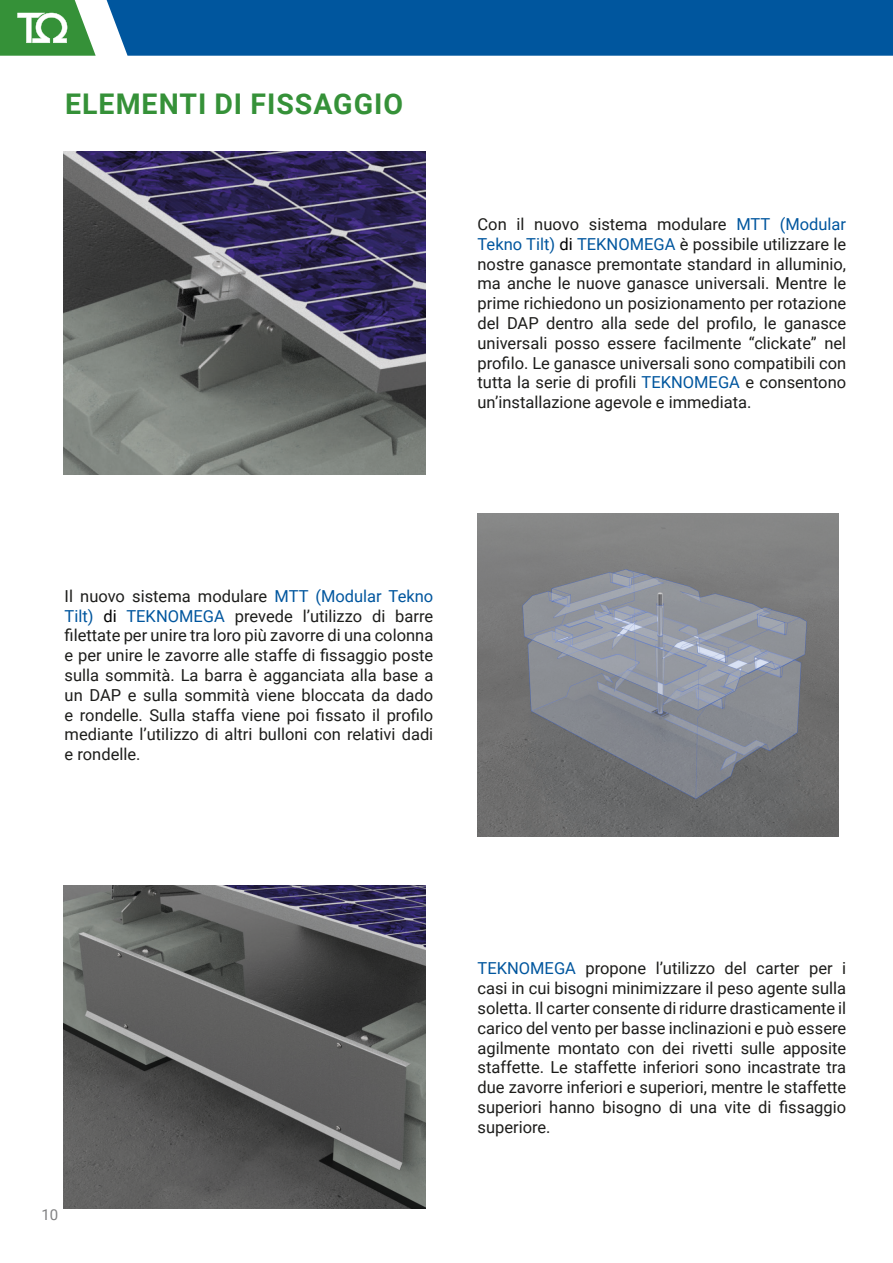
<style>
.page{position:relative;width:893px;height:1263px;background:#fff}
.page>*{position:absolute;margin:0;border:0;box-sizing:border-box;transform-origin:0 0}
.t1{font:700 28.5px "Roboto";letter-spacing:.035em;color:#359138}
.t2{font:16.5px/19.8px "Roboto";color:#1d1d1b;text-align:justify}
.t3{font:15px "Roboto";color:#818182}
.s1{color:#00569e}
.s2{color:#000}
</style>
<div class="page">
<div style="left:107px;top:0;width:786px;height:56px;background:#00569e"></div>
<img style="left:64px;top:151px;width:361px;height:323px">
<img style="left:64px;top:886px;width:361px;height:323px">
<img style="left:477px;top:513px;width:362px;height:323px">
<svg style="left:0;top:0;width:96px;height:56px"></svg>
<p class="t1" style="left:65px;top:84px;width:339px">ELEMENTI DI FISSAGGIO</p>
<p class="t2" style="left:477px;top:214px;width:370px">Con il nuovo sistema modulare <span class="s1">MTT (Modular Tekno Tilt)</span> <span class="s2">di</span> <span class="s1">TEKNOMEGA</span> è possibile utilizzare le nostre ganasce premontate standard in alluminio, ma anche le nuove ganasce universali. Mentre le prime richiedono un posizionamento per rotazione del DAP dentro alla sede del profilo, le ganasce universali posso essere facilmente “clickate” nel profilo. Le ganasce universali sono compatibili con tutta la serie di profili <span class="s1">TEKNOMEGA</span> e consentono un’installazione agevole e immediata.</p>
<p class="t2" style="left:65px;top:585px;width:370px">Il nuovo sistema modulare <span class="s1">MTT (Modular Tekno Tilt)</span> <span class="s2">di</span> <span class="s1">TEKNOMEGA</span> prevede l’utilizzo di barre filettate per unire tra loro più zavorre di una colonna e per unire le zavorre alle staffe di fissaggio poste sulla sommità. La barra è agganciata alla base a un DAP e sulla sommità viene bloccata da dado e rondelle. Sulla staffa viene poi fissato il profilo mediante l’utilizzo di altri bulloni con relativi dadi e rondelle.</p>
<p class="t3" style="left:41px;top:1204px;width:18px">10</p>
<p class="t2" style="left:477px;top:958px;width:370px"><span class="s1">TEKNOMEGA</span> propone l’utilizzo del carter per i casi in cui bisogni minimizzare il peso agente sulla soletta. Il carter consente di ridurre drasticamente il carico del vento per basse inclinazioni e può essere agilmente montato con dei rivetti sulle apposite staffette. Le staffette inferiori sono incastrate tra due zavorre inferiori e superiori, mentre le staffette superiori hanno bisogno di una vite di fissaggio superiore.</p>
</div>
